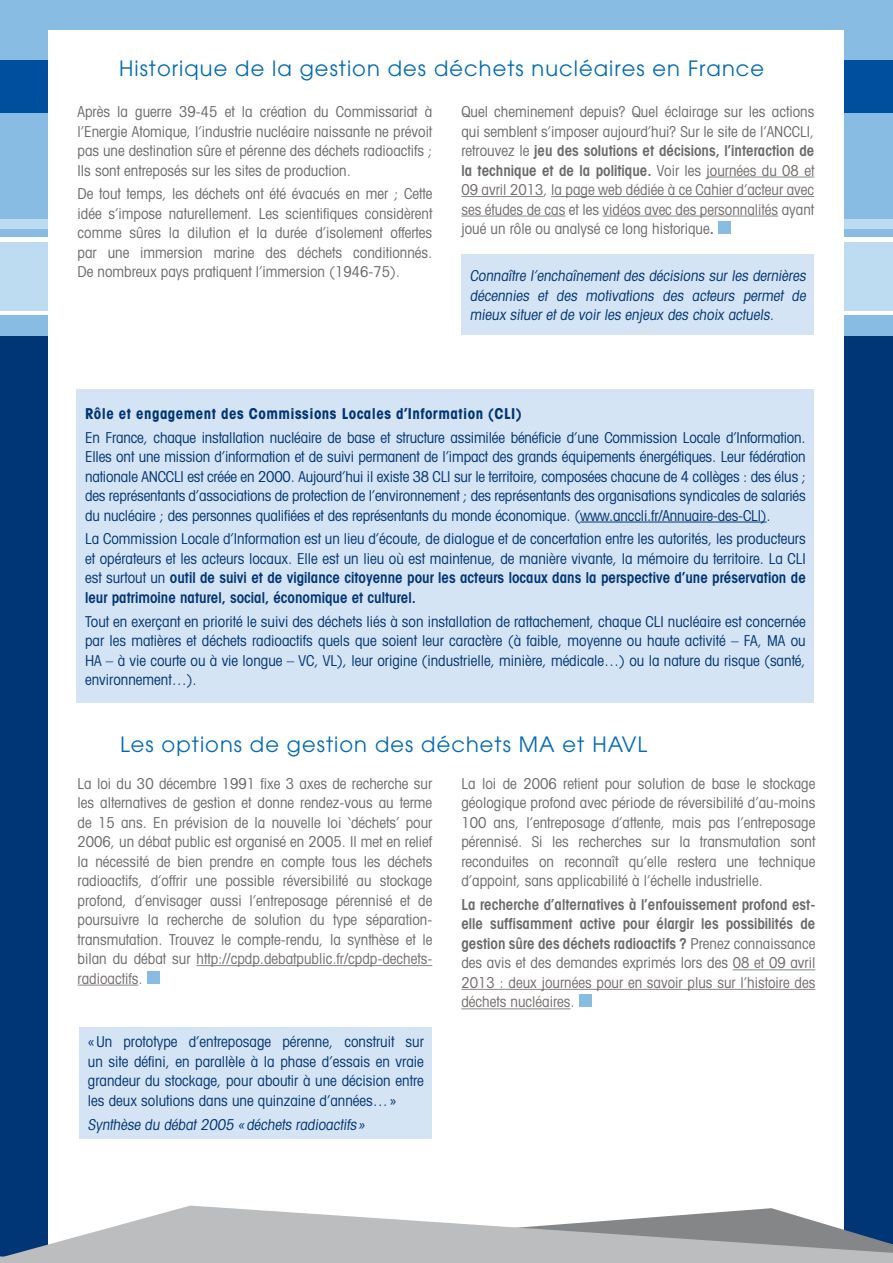
<style>
.page{position:relative;width:893px;height:1263px;background:#fff}
.page>*{position:absolute;margin:0;border:0;box-sizing:border-box;transform-origin:0 0}
.t1{font:21px "Avant Garde";letter-spacing:.05em;color:#006ab3}
.t2{font:condensed 15px/19.5px "Avant Garde";color:#003576;text-align:justify}
.t3{font:condensed 15px/19.5px "Avant Garde";color:#6c6969;text-align:justify}
.t4{font:600 condensed 15px/19.5px "Avant Garde";color:#6c6969;text-align:justify}
.t5{font:700 condensed 15px "Avant Garde";letter-spacing:.03em;color:#003576}
.s1{font-weight:600}
.s2{color:#736d6b}
.s3{font-weight:400}
.s4{font-weight:400;color:#736d6b}
</style>
<div class="page">
<div style="left:0;top:0;width:893px;height:238px;background:#88bce2"></div>
<div style="left:0;top:277px;width:893px;height:986px;background:#003576"></div>
<div style="left:0;top:315px;width:893px;height:20px;background:#88bce2"></div>
<div style="left:0;top:235px;width:893px;height:76px;background:#bddbf1"></div>
<hr style="left:0;top:237px;width:893px;height:4px;background:#fff">
<div style="left:0;top:226px;width:893px;height:11px;background:#88bce2"></div>
<div style="left:0;top:219px;width:893px;height:10px;background:#bddbf1"></div>
<hr style="left:0;top:311px;width:893px;height:4px;background:#fff">
<div style="left:0;top:60px;width:893px;height:53px;background:#004e9e"></div>
<div style="left:49px;top:30px;width:795px;height:1231px;background:#fff"></div>
<svg style="left:0;top:1205px;width:893px;height:58px;fill:#bbbdbe"></svg>
<div style="left:77px;top:389px;width:737px;height:314px;background:#d4e4f4"></div>
<hr style="left:580px;top:522px;width:187px;height:1px;background:#003576">
<hr style="left:197px;top:965px;width:235px;height:1px;background:#848687">
<hr style="left:78px;top:985px;width:60px;height:1px;background:#848687">
<div style="left:147px;top:971px;width:13px;height:12px;background:#88bce2"></div>
<hr style="left:733px;top:969px;width:82px;height:1px;background:#848687">
<hr style="left:461px;top:989px;width:354px;height:1px;background:#848687">
<hr style="left:461px;top:1008px;width:109px;height:1px;background:#848687">
<div style="left:579px;top:994px;width:13px;height:13px;background:#88bce2"></div>
<div style="left:461px;top:254px;width:353px;height:81px;background:#d4e4f4"></div>
<hr style="left:706px;top:177px;width:108px;height:1px;background:#848687">
<hr style="left:461px;top:196px;width:82px;height:1px;background:#848687">
<hr style="left:551px;top:196px;width:263px;height:1px;background:#848687">
<hr style="left:461px;top:216px;width:104px;height:1px;background:#848687">
<hr style="left:603px;top:216px;width:175px;height:1px;background:#848687">
<div style="left:718px;top:221px;width:13px;height:13px;background:#88bce2"></div>
<div style="left:79px;top:1027px;width:353px;height:111px;background:#d4e4f4"></div>
<h1 class="t1" style="left:119px;top:56px;width:647px">Historique de la gestion des déchets nucléaires en France</h1>
<p class="t3" style="left:78px;top:102px;width:356px">Après la guerre 39-45 et la création du Commissariat à l’Energie Atomique, l’industrie nucléaire naissante ne prévoit pas une destination sûre et pérenne des déchets radioactifs ; Ils sont entreposés sur les sites de production.</p>
<p class="t3" style="left:78px;top:184px;width:356px">De tout temps, les déchets ont été évacués en mer ; Cette idée s’impose naturellement. Les scientifiques considèrent comme sûres la dilution et la durée d’isolement offertes par une immersion marine des déchets conditionnés.<br>De nombreux pays pratiquent l’immersion (1946-75).</p>
<p class="t3" style="left:461px;top:102px;width:354px">Quel cheminement depuis? Quel éclairage sur les actions qui semblent s’imposer aujourd’hui? Sur le site de l’ANCCLI, retrouvez le <span class="s1">jeu des solutions et décisions, l’interaction de la technique et de la politique.</span> Voir les <span class="s2">journées du 08 et 09 avril 2013</span>, <span class="s2">la page web dédiée à ce Cahier d’acteur avec ses études de cas</span> et les <span class="s2">vidéos avec des personnalités</span> ayant joué un rôle ou analysé ce long historique<span class="s1">.</span></p>
<p class="t2" style="left:470px;top:266px;width:340px">Connaître l’enchaînement des décisions sur les dernières décennies et des motivations des acteurs permet de mieux situer et de voir les enjeux des choix actuels.</p>
<p class="t5" style="left:85px;top:404px;width:438px">Rôle et engagement des Commissions Locales d’Information (CLI)</p>
<p class="t2" style="left:85px;top:427px;width:722px">En France, chaque installation nucléaire de base et structure assimilée bénéficie d’une Commission Locale d’Information.<br>Elles ont une mission d’information et de suivi permanent de l’impact des grands équipements énergétiques. Leur fédération nationale ANCCLI est créée en 2000. Aujourd’hui il existe 38 CLI sur le territoire, composées chacune de 4 collèges : des élus ; des représentants d’associations de protection de l’environnement ; des représentants des organisations syndicales de salariés du nucléaire ; des personnes qualifiées et des représentants du monde économique. (www.anccli.fr/Annuaire-des-CLI).</p>
<p class="t2" style="left:85px;top:529px;width:722px">La Commission Locale d’Information est un lieu d’écoute, de dialogue et de concertation entre les autorités, les producteurs et opérateurs et les acteurs locaux. Elle est un lieu où est maintenue, de manière vivante, la mémoire du territoire. La CLI est surtout un <span class="s1">outil de suivi et de vigilance citoyenne pour les acteurs locaux dans la perspective d’une préservation de leur patrimoine naturel, social, économique et culturel.</span></p>
<p class="t2" style="left:85px;top:611px;width:722px">Tout en exerçant en priorité le suivi des déchets liés à son installation de rattachement, chaque CLI nucléaire est concernée par les matières et déchets radioactifs quels que soient leur caractère (à faible, moyenne ou haute activité – FA, MA ou HA – à vie courte ou à vie longue – VC, VL), leur origine (industrielle, minière, médicale…) ou la nature du risque (santé, environnement…).</p>
<h1 class="t1" style="left:120px;top:732px;width:529px">Les options de gestion des déchets MA et HAVL</h1>
<p class="t3" style="left:78px;top:773px;width:356px">La loi du 30 décembre 1991 fixe 3 axes de recherche sur les alternatives de gestion et donne rendez-vous au terme de 15 ans. En prévision de la nouvelle loi ‘déchets’ pour 2006, un débat public est organisé en 2005. Il met en relief la nécessité de bien prendre en compte tous les déchets radioactifs, d’offrir une possible réversibilité au stockage profond, d’envisager aussi l’entreposage pérennisé et de poursuivre la recherche de solution du type séparation&shy;transmutation. Trouvez le compte-rendu, la synthèse et le bilan du débat sur <span class="s2">http://cpdp.debatpublic.fr/cpdp-dechets&shy;radioactifs</span>.</p>
<p class="t3" style="left:461px;top:773px;width:356px">La loi de 2006 retient pour solution de base le stockage géologique profond avec période de réversibilité d’au-moins 100 ans, l’entreposage d’attente, mais pas l’entreposage pérennisé. Si les recherches sur la transmutation sont reconduites on reconnaît qu’elle restera une technique d’appoint, sans applicabilité à l’échelle industrielle.</p>
<p class="t4" style="left:461px;top:894px;width:356px">La recherche d’alternatives à l’enfouissement profond est&shy;elle suffisamment active pour élargir les possibilités de gestion sûre des déchets radioactifs ? <span class="s3">Prenez connaissance des avis et des demandes exprimés lors des</span> <span class="s4">08 et 09 avril 2013 : deux journées pour en savoir plus sur l’histoire des déchets nucléaires</span><span class="s3">.</span></p>
<p class="t2" style="left:88px;top:1032px;width:337px">«Un prototype d’entreposage pérenne, construit sur un site défini, en parallèle à la phase d’essais en vraie grandeur du stockage, pour aboutir à une décision entre les deux solutions dans une quinzaine d’années…»</p>
<p class="t2" style="left:88px;top:1114px;width:281px">Synthèse du débat 2005 «déchets radioactifs »</p>
</div>
